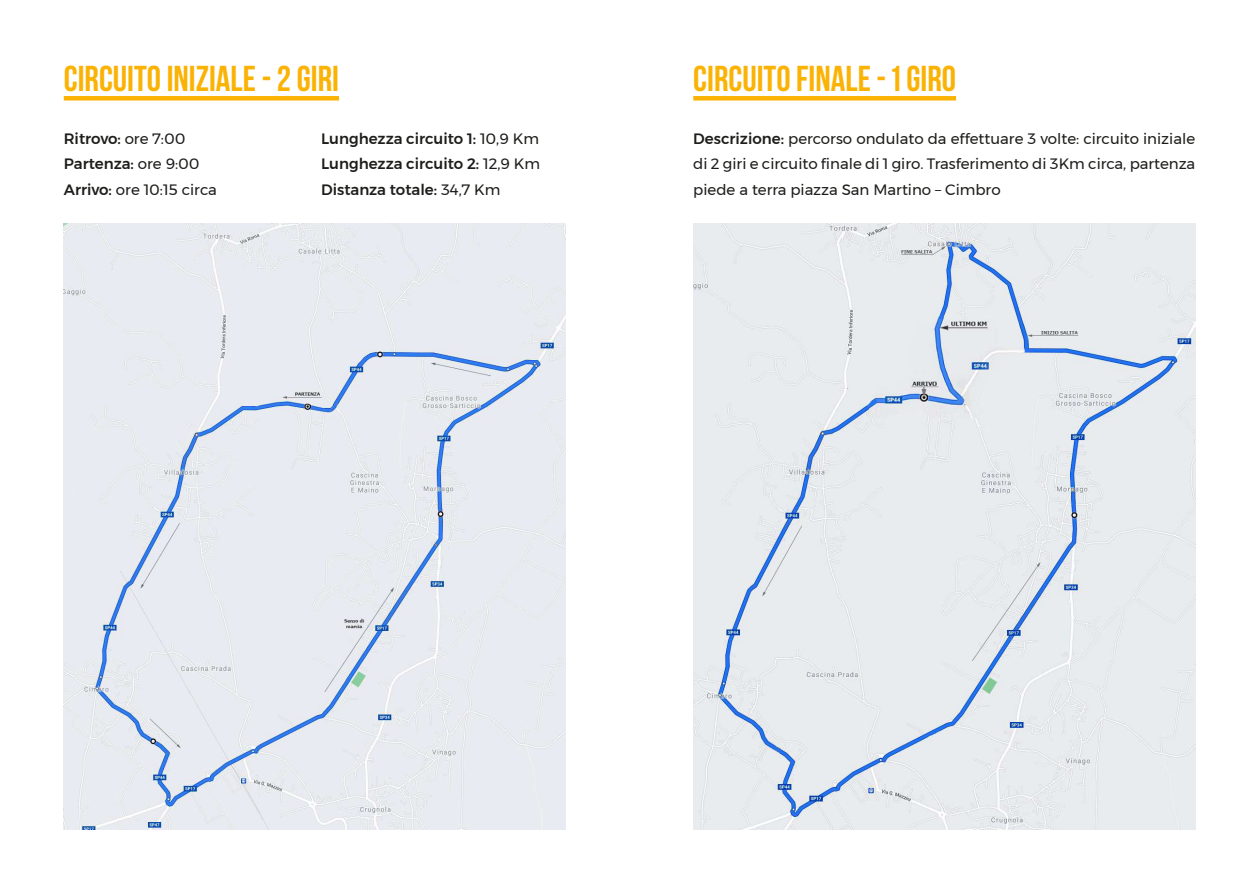
<style>
.page{position:relative;width:1259px;height:893px;background:#fff}
.page>*{position:absolute;margin:0;border:0;box-sizing:border-box;transform-origin:0 0}
.t1{font:700 36px "Bebas Neue";color:#fab305}
.t2{font:15px/25.5px "Montserrat";color:#1d1d1b}
.t3{font:500 15px/25.5px "Montserrat";color:#1d1d1b;text-align:justify}
.s1{font-weight:500}
.s2{font-weight:400}
</style>
<div class="page">
<div style="left:64px;top:96px;width:275px;height:5px;background:#fab305"></div>
<div style="left:693px;top:96px;width:263px;height:5px;background:#fab305"></div>
<img style="left:64px;top:223px;width:502px;height:606px">
<img style="left:693px;top:223px;width:502px;height:606px">
<h1 class="t1" style="left:64px;top:59px;width:277px">CIRCUITO INIZIALE - 2 GIRI</h1>
<h1 class="t1" style="left:693px;top:59px;width:264px">CIRCUITO FINALE - 1 GIR0</h1>
<p class="t2" style="left:64px;top:126px;width:154px"><span class="s1">Ritrovo:</span> ore 7:00<br><span class="s1">Partenza:</span> ore 9:00<br><span class="s1">Arrivo:</span> ore 10:15 circa</p>
<p class="t3" style="left:321px;top:126px;width:220px">Lunghezza circuito 1: <span class="s2">10,9 Km </span>Lunghezza circuito 2: <span class="s2">12,9 Km </span>Distanza totale: <span class="s2">34,7 Km</span></p>
<p class="t2" style="left:693px;top:126px;width:503px;text-align:justify"><span class="s1">Descrizione:</span> percorso ondulato da effettuare 3 volte: circuito iniziale di 2 giri e circuito finale di 1 giro. Trasferimento di 3Km circa, partenza piede a terra piazza San Martino – Cimbro</p>
</div>
